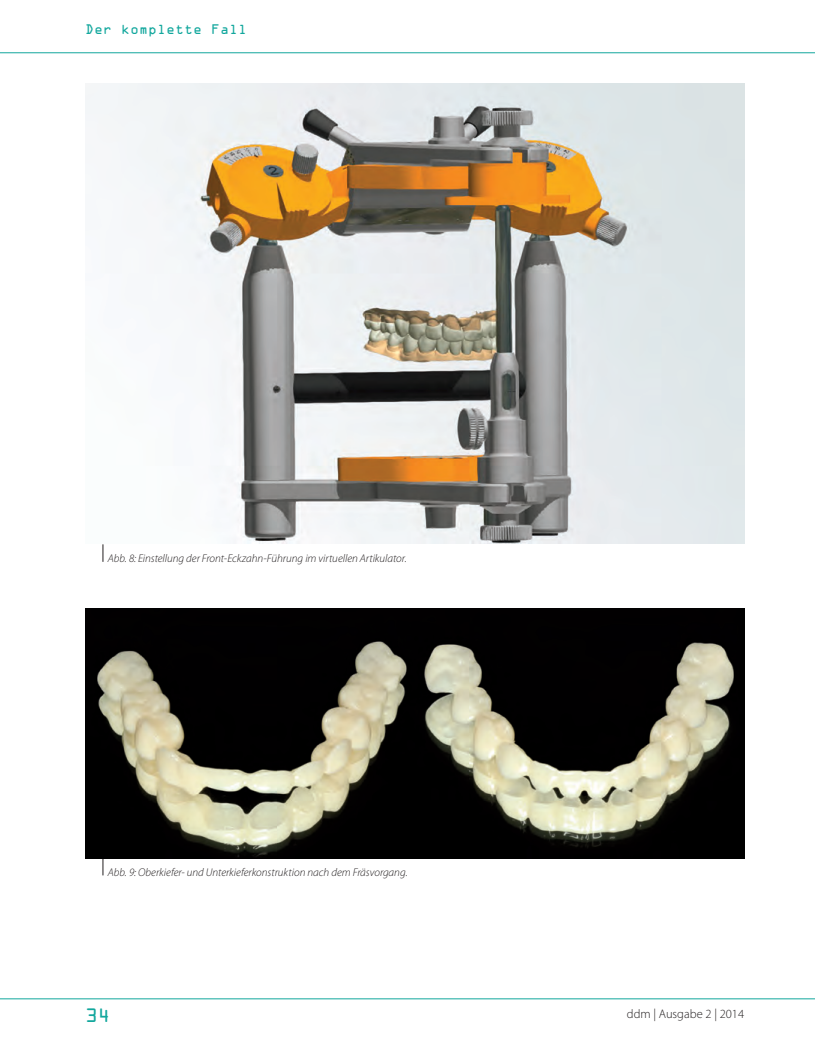
<style>
.page{position:relative;width:815px;height:1063px;background:#fff}
.page>*{position:absolute;margin:0;border:0;box-sizing:border-box;transform-origin:0 0}
.t1{font:17.5px "OCRA Std";color:#12a79d}
.t2{font:300 12.5px "Myriad Pro";color:#231f20}
.t3{font:12.5px "OCRA Std";color:#12a79d}
.t4{font:italic 300 11.25px "Myriad Pro";color:#231f20}
</style>
<div class="page">
<hr style="left:0;top:998px;width:815px;height:1px;background:#12a79d">
<hr style="left:0;top:52px;width:815px;height:1px;background:#12a79d">
<svg style="left:103px;top:544px;width:1px;height:18px"></svg>
<img style="left:85px;top:83px;width:659px;height:460px">
<svg style="left:103px;top:859px;width:1px;height:16px"></svg>
<img style="left:85px;top:608px;width:659px;height:251px">
<p class="t3" style="left:85px;top:22px;width:164px">Der komplette Fall</p>
<p class="t4" style="left:108px;top:551px;width:301px">Abb. 8: Einstellung der Front-Eckzahn-Führung im virtuellen Artikulator.</p>
<p class="t4" style="left:108px;top:866px;width:302px">Abb. 9: Oberkiefer- und Unterkieferkonstruktion nach dem Fräsvorgang.</p>
<h1 class="t1" style="left:85px;top:1006px;width:27px">34</h1>
<p class="t2" style="left:627px;top:1006px;width:119px">ddm | Ausgabe 2 | 2014</p>
</div>
